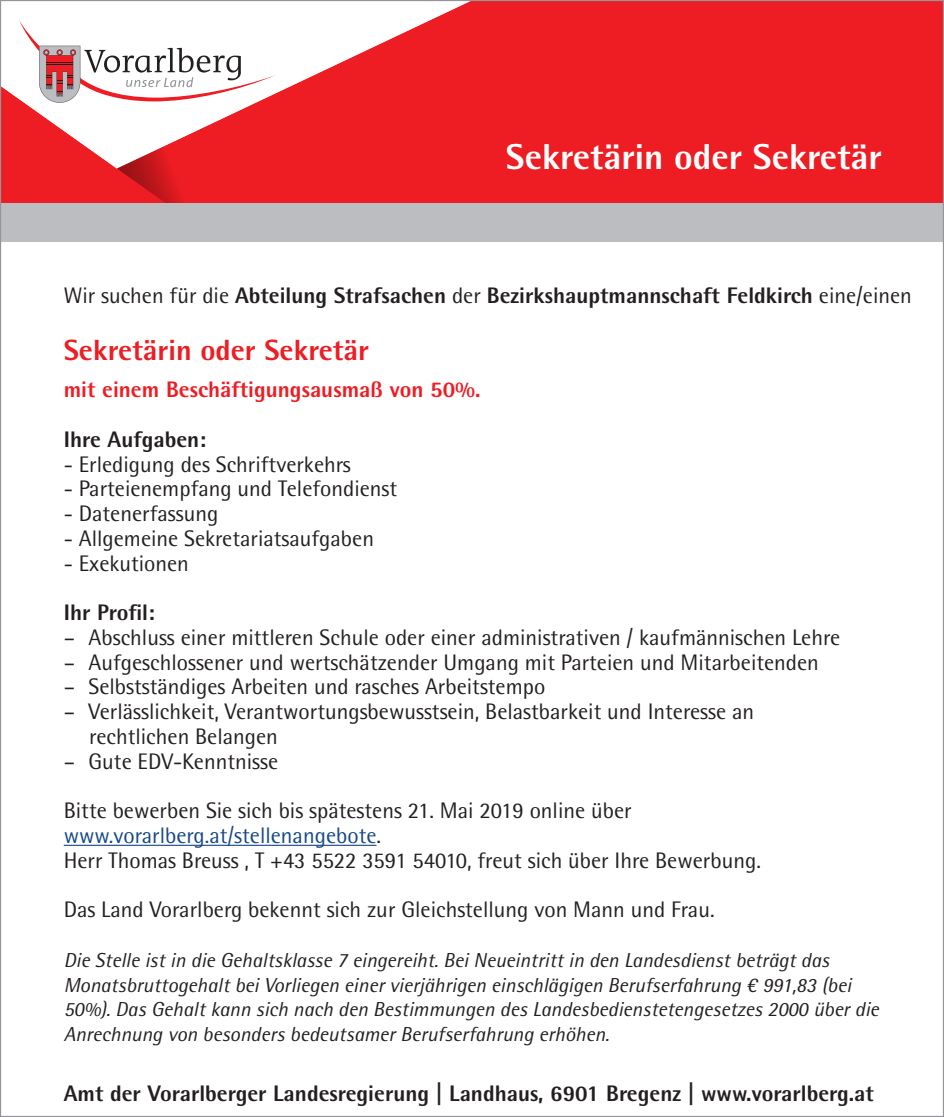
<style>
.page{position:relative;width:944px;height:1117px;background:#fff}
.page>*{position:absolute;margin:0;border:0;box-sizing:border-box;transform-origin:0 0}
.Markenraum_Stellenbe{font:800 36px "Rotis Semi Sans Pro";color:#fff}
.Stellenbezeichnung{font:800 29.25px "Rotis Semi Sans Pro";color:#ee1d23}
.Fließtext{font:22.5px/24.8px "Rotis Semi Sans Pro";color:#231f20}
.Fließtext-2{font:800 22.5px "Rotis Semi Sans Pro";color:#231f20}
.Fußzeile{font:800 22.5px "Rotis Semi Sans Pro";color:#231f20}
.Fließtext-3{font:800 22.5px "Rotis Semi Sans Pro";color:#ee1d23}
.Fließtext-4{font:22.5px "Rotis Semi Sans Pro";color:#164887}
.Monatsbruttogehalt{font:italic 20.25px/24.8px "Rotis Semi Sans Pro";color:#231f20}
.s1{font-weight:400}
.s2{color:#231f20}
</style>
<div class="page">
<div style="left:0;top:0;width:944px;height:205px;background:#ee1d23"></div>
<svg style="left:2px;top:2px;width:467px;height:166px"></svg>
<svg style="left:117px;top:113px;width:118px;height:90px"></svg>
<svg style="left:19px;top:20px;width:257px;height:83px;background:#ebddde"></svg>
<div style="left:0;top:203px;width:944px;height:39px;background:#bcbdc0"></div>
<hr style="left:64px;top:844px;width:312px;height:1px;background:#164887">
<p class="Markenraum_Stellenbe" style="left:506px;top:134px;width:377px">Sekretärin oder Sekretär</p>
<p class="Fließtext-2" style="left:64px;top:281px;width:850px"><span class="s1">Wir suchen für die</span> Abteilung Strafsachen <span class="s1">der</span> Bezirkshauptmannschaft Feldkirch <span class="s1">eine/einen</span></p>
<p class="Stellenbezeichnung" style="left:64px;top:331px;width:307px">Sekretärin oder Sekretär</p>
<p class="Fließtext-3" style="left:64px;top:375px;width:418px">mit einem Beschäftigungsausmaß von 50%.</p>
<p class="Fließtext-2" style="left:64px;top:425px;width:144px">Ihre Aufgaben:</p>
<p class="Fließtext" style="left:64px;top:451px;width:288px">- Erledigung des Schriftverkehrs</p>
<p class="Fließtext" style="left:64px;top:476px;width:335px">- Parteienempfang und Telefondienst</p>
<p class="Fließtext" style="left:64px;top:501px;width:156px">- Datenerfassung</p>
<p class="Fließtext" style="left:64px;top:526px;width:312px">- Allgemeine Sekretariatsaufgaben</p>
<p class="Fließtext" style="left:64px;top:550px;width:127px">- Exekutionen</p>
<p class="Fließtext-2" style="left:64px;top:598px;width:93px">Ihr Profil:</p>
<p class="Fließtext" style="left:64px;top:625px;width:778px">– Abschluss einer mittleren Schule oder einer administrativen / kaufmännischen Lehre</p>
<p class="Fließtext" style="left:64px;top:649px;width:757px">– Aufgeschlossener und wertschätzender Umgang mit Parteien und Mitarbeitenden</p>
<p class="Fließtext" style="left:64px;top:674px;width:483px">– Selbstständiges Arbeiten und rasches Arbeitstempo</p>
<p class="Fließtext" style="left:89px;top:699px;width:666px;text-indent:-26px">– Verlässlichkeit, Verantwortungsbewusstsein, Belastbarkeit und Interesse an rechtlichen Belangen</p>
<p class="Fließtext" style="left:64px;top:748px;width:216px">– Gute EDV-Kenntnisse</p>
<p class="Fließtext" style="left:64px;top:798px;width:569px">Bitte bewerben Sie sich bis spätestens 21. Mai 2019 online über</p>
<p class="Fließtext-4" style="left:64px;top:822px;width:319px">www.vorarlberg.at/stellenangebote<span class="s2">.</span></p>
<p class="Fließtext" style="left:64px;top:847px;width:699px">Herr Thomas Breuss , T +43 5522 3591 54010, freut sich über Ihre Bewerbung.</p>
<p class="Fließtext" style="left:64px;top:897px;width:652px">Das Land Vorarlberg bekennt sich zur Gleichstellung von Mann und Frau.</p>
<p class="Monatsbruttogehalt" style="left:64px;top:947px;width:817px">Die Stelle ist in die Gehaltsklasse 7 eingereiht. Bei Neueintritt in den Landesdienst beträgt das Monatsbruttogehalt bei Vorliegen einer vierjährigen einschlägigen Berufserfahrung € 991,83 (bei 50%). Das Gehalt kann sich nach den Bestimmungen des Landesbedienstetengesetzes 2000 über die Anrechnung von besonders bedeutsamer Berufserfahrung erhöhen.</p>
<p class="Fußzeile" style="left:64px;top:1078px;width:812px">Amt der Vorarlberger Landesregierung | Landhaus, 6901 Bregenz | www.vorarlberg.at</p>
</div>
